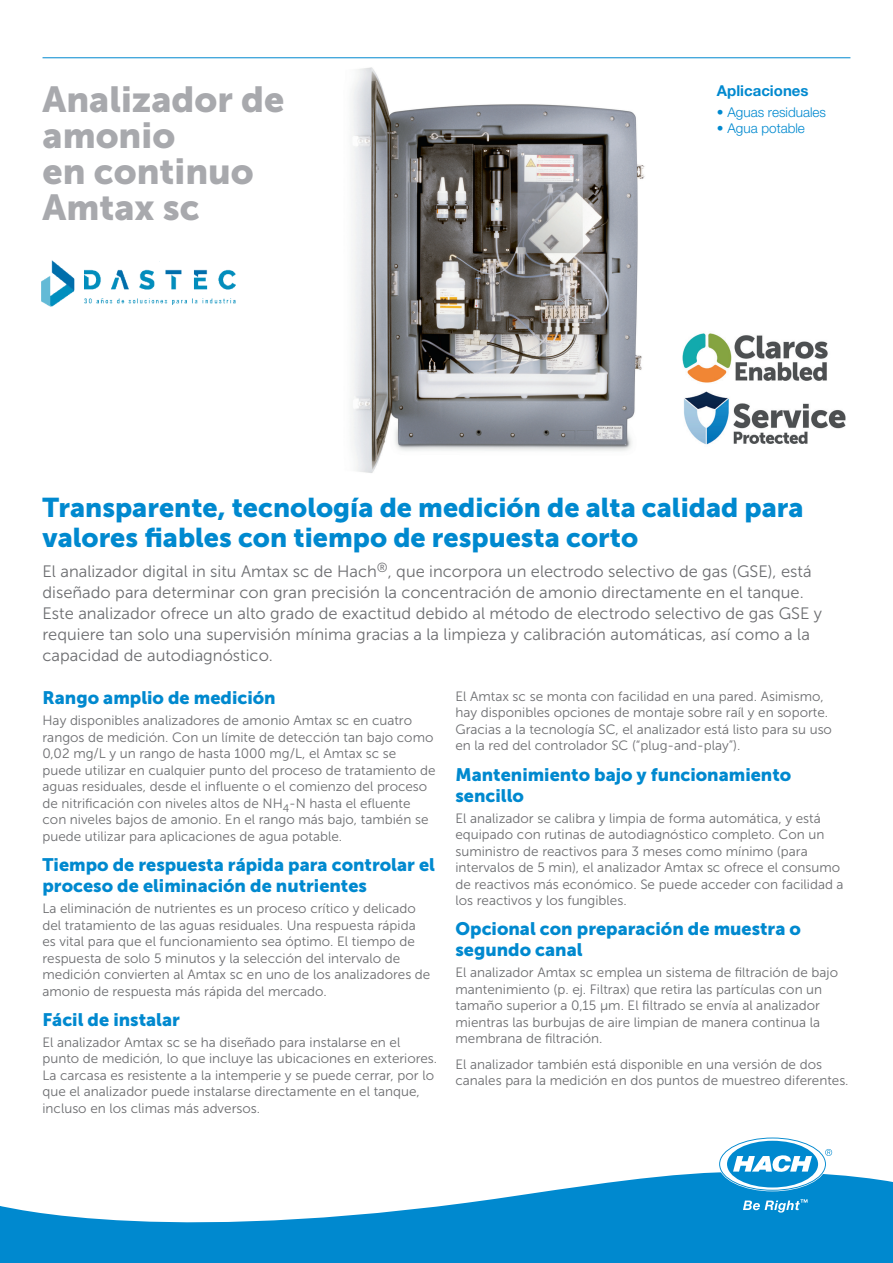
<style>
.page{position:relative;width:893px;height:1263px;background:#fff}
.page>*{position:absolute;margin:0;border:0;box-sizing:border-box;transform-origin:0 0}
.Head_1{font:36px/36px "Museo Sans 900";color:#a8a9ad}
.Head_2_USP{font:27px/30px "Museo Sans 900";color:#0089cf}
.Head_2{font:18px/21px "Museo Sans 900";color:#0089cf}
.Text_1_USP{font:16.5px/21px "Museo Sans 300";color:#6c6d70}
.Head_3{font:700 15px "Helvetica Neue LTW1 G";color:#0089cf}
.Text_1_Gray{font:13.5px/16.5px "Museo Sans 300";color:#6c6d70}
.Text_1_Color{font:300 13.5px "Helvetica Neue LTW1 G";color:#0089cf}
</style>
<div class="page">
<hr style="left:43px;top:57px;width:807px;height:1px;background:#0089cf">
<svg style="left:0;top:1172px;width:893px;height:91px;fill:#0089cf"></svg>
<svg style="left:720px;top:1138px;width:112px;height:52px"></svg>
<svg style="left:743px;top:1199px;width:64px;height:13px"></svg>
<img style="left:351px;top:67px;width:294px;height:406px">
<img style="left:682px;top:333px;width:146px;height:50px">
<img style="left:684px;top:391px;width:162px;height:54px">
<img style="left:41px;top:260px;width:195px;height:47px">
<p class="Head_1" style="left:43px;top:81px;width:243px">Analizador de amonio<br>en continuo<br>Amtax sc</p>
<p class="Head_3" style="left:717px;top:81px;width:93px">Aplicaciones</p>
<p class="Text_1_Color" style="left:717px;top:104px;width:111px">• Aguas residuales</p>
<p class="Text_1_Color" style="left:717px;top:120px;width:90px">• Agua potable</p>
<p class="Head_2_USP" style="left:43px;top:492px;width:762px">Transparente, tecnología de medición de alta calidad para valores fiables con tiempo de respuesta corto</p>
<p class="Text_1_USP" style="left:43px;top:561px;width:781px">El analizador digital in situ Amtax sc de Hach<sup>®</sup>, que incorpora un electrodo selectivo de gas (GSE), está diseñado para determinar con gran precisión la concentración de amonio directamente en el tanque.<br>Este analizador ofrece un alto grado de exactitud debido al método de electrodo selectivo de gas GSE y requiere tan solo una supervisión mínima gracias a la limpieza y calibración automáticas, así como a la capacidad de autodiagnóstico.</p>
<p class="Head_2" style="left:43px;top:687px;width:235px">Rango amplio de medición</p>
<p class="Text_1_Gray" style="left:43px;top:713px;width:395px">Hay disponibles analizadores de amonio Amtax sc en cuatro rangos de medición. Con un límite de detección tan bajo como 0,02 mg/L y un rango de hasta 1000 mg/L, el Amtax sc se puede utilizar en cualquier punto del proceso de tratamiento de aguas residuales, desde el influente o el comienzo del proceso de nitrificación con niveles altos de NH<sub>4</sub>-N hasta el efluente con niveles bajos de amonio. En el rango más bajo, también se puede utilizar para aplicaciones de agua potable.</p>
<p class="Head_2" style="left:43px;top:854px;width:394px">Tiempo de respuesta rápida para controlar el proceso de eliminación de nutrientes</p>
<p class="Text_1_Gray" style="left:43px;top:900px;width:389px">La eliminación de nutrientes es un proceso crítico y delicado del tratamiento de las aguas residuales. Una respuesta rápida es vital para que el funcionamiento sea óptimo. El tiempo de respuesta de solo 5 minutos y la selección del intervalo de medición convierten al Amtax sc en uno de los analizadores de amonio de respuesta más rápida del mercado.</p>
<p class="Head_2" style="left:43px;top:1009px;width:139px">Fácil de instalar</p>
<p class="Text_1_Gray" style="left:43px;top:1034px;width:396px">El analizador Amtax sc se ha diseñado para instalarse en el punto de medición, lo que incluye las ubicaciones en exteriores.<br>La carcasa es resistente a la intemperie y se puede cerrar, por lo que el analizador puede instalarse directamente en el tanque, incluso en los climas más adversos.</p>
<p class="Text_1_Gray" style="left:455px;top:688px;width:378px">El Amtax sc se monta con facilidad en una pared. Asimismo, hay disponibles opciones de montaje sobre raíl y en soporte.<br>Gracias a la tecnología SC, el analizador está listo para su uso en la red del controlador SC (“plug-and-play”).</p>
<p class="Head_2" style="left:455px;top:764px;width:337px">Mantenimiento bajo y funcionamiento sencillo</p>
<p class="Text_1_Gray" style="left:455px;top:810px;width:390px">El analizador se calibra y limpia de forma automática, y está equipado con rutinas de autodiagnóstico completo. Con un suministro de reactivos para 3 meses como mínimo (para intervalos de 5 min), el analizador Amtax sc ofrece el consumo de reactivos más económico. Se puede acceder con facilidad a los reactivos y los fungibles.</p>
<p class="Head_2" style="left:455px;top:918px;width:347px">Opcional con preparación de muestra o segundo canal</p>
<p class="Text_1_Gray" style="left:455px;top:964px;width:384px">El analizador Amtax sc emplea un sistema de filtración de bajo mantenimiento (p. ej. Filtrax) que retira las partículas con un tamaño superior a 0,15 µm. El filtrado se envía al analizador mientras las burbujas de aire limpian de manera continua la membrana de filtración.</p>
<p class="Text_1_Gray" style="left:455px;top:1056px;width:395px">El analizador también está disponible en una versión de dos canales para la medición en dos puntos de muestreo diferentes.</p>
</div>
